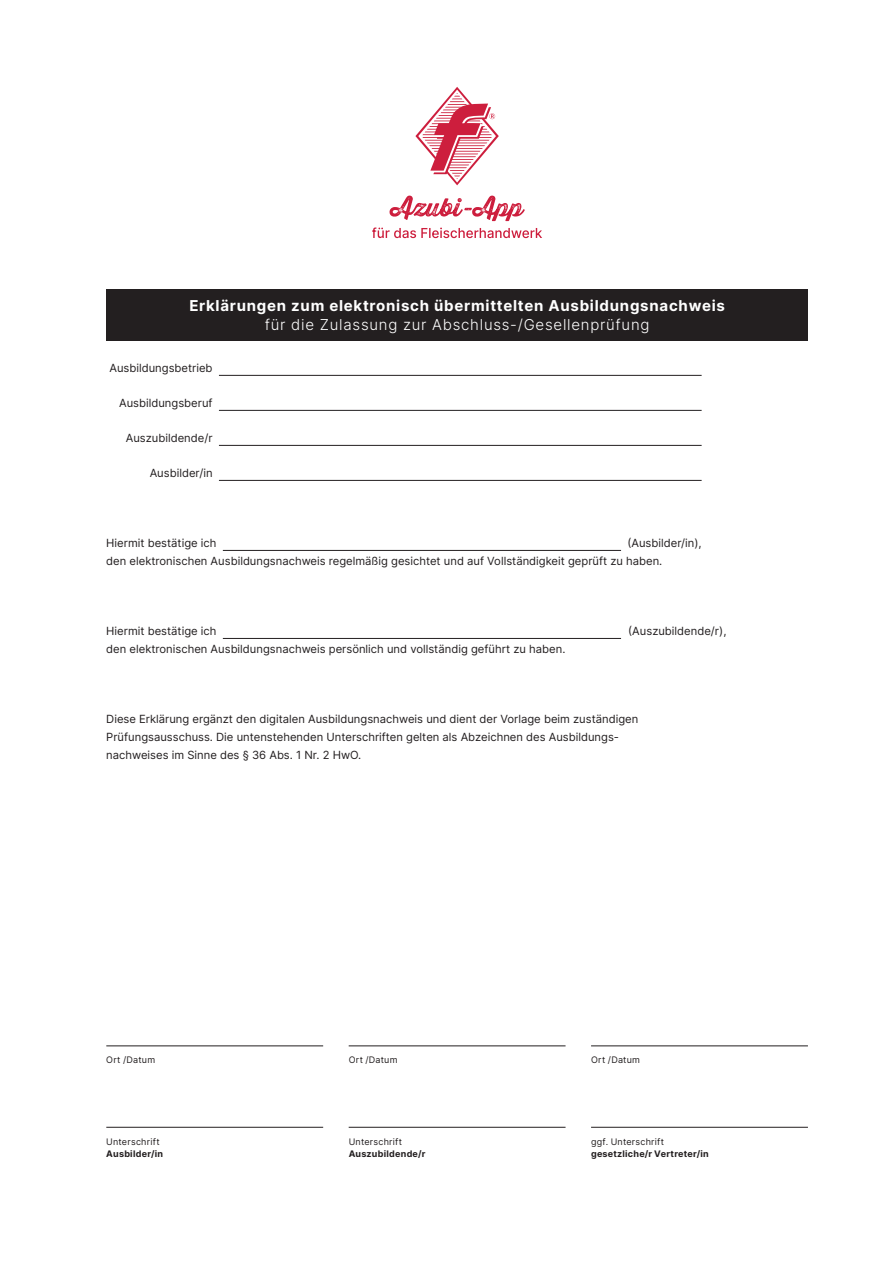
<style>
.page{position:relative;width:893px;height:1263px;background:#fff}
.page>*{position:absolute;margin:0;border:0;box-sizing:border-box;transform-origin:0 0}
.t1{font:700 15px/19.5px "Inter";letter-spacing:.05em;color:#fff;text-align:center}
.Paragraph_Style_1{font:11.25px/18px "Inter";color:#231f20}
._03_Fließtext{font:700 9px/12px "Inter";letter-spacing:.03em;color:#231f20}
._03_Fließtext-2{font:9px/12px "Inter";letter-spacing:.03em;color:#231f20}
.s1{font-weight:300}
.s2{font-weight:700}
.s3{font-weight:400}
</style>
<div class="page">
<hr style="left:219px;top:375px;width:483px;height:1px;background:#231f20">
<hr style="left:219px;top:410px;width:483px;height:1px;background:#231f20">
<hr style="left:219px;top:445px;width:483px;height:1px;background:#231f20">
<hr style="left:219px;top:480px;width:483px;height:1px;background:#231f20">
<hr style="left:223px;top:550px;width:398px;height:1px;background:#231f20">
<hr style="left:223px;top:638px;width:398px;height:1px;background:#231f20">
<svg style="left:389px;top:87px;width:136px;height:134px"></svg>
<svg style="left:372px;top:227px;width:170px;height:11px"></svg>
<div style="left:106px;top:289px;width:702px;height:51px;background:#231f20"></div>
<hr style="left:106px;top:1127px;width:217px;height:1px;background:#231f20">
<hr style="left:349px;top:1127px;width:217px;height:1px;background:#231f20">
<hr style="left:591px;top:1127px;width:217px;height:1px;background:#231f20">
<hr style="left:591px;top:1045px;width:217px;height:1px;background:#231f20">
<hr style="left:106px;top:1045px;width:217px;height:1px;background:#231f20">
<hr style="left:349px;top:1045px;width:217px;height:1px;background:#231f20">
<p class="t1" style="left:189px;top:295px;width:537px">Erklärungen zum elektronisch übermittelten Ausbildungsnachweis <span class="s1">für die Zulassung zur Abschluss-/Gesellenprüfung</span></p>
<p class="Paragraph_Style_1" style="left:109px;top:359px;width:105px">Ausbildungsbetrieb</p>
<p class="Paragraph_Style_1" style="left:119px;top:394px;width:95px">Ausbildungsberuf</p>
<p class="Paragraph_Style_1" style="left:126px;top:429px;width:88px">Auszubildende/r</p>
<p class="Paragraph_Style_1" style="left:150px;top:464px;width:64px">Ausbilder/in</p>
<p class="Paragraph_Style_1" style="left:106px;top:534px;width:597px;text-indent:521px">(Ausbilder/in), den elektronischen Ausbildungsnachweis regelmäßig gesichtet und auf Vollständigkeit geprüft zu haben.</p>
<p class="Paragraph_Style_1" style="left:106px;top:534px;width:112px">Hiermit bestätige ich</p>
<p class="Paragraph_Style_1" style="left:106px;top:622px;width:112px">Hiermit bestätige ich</p>
<p class="Paragraph_Style_1" style="left:628px;top:622px;width:100px">(Auszubildende/r),</p>
<p class="Paragraph_Style_1" style="left:106px;top:640px;width:461px">den elektronischen Ausbildungsnachweis persönlich und vollständig geführt zu haben.</p>
<p class="Paragraph_Style_1" style="left:106px;top:710px;width:534px">Diese Erklärung ergänzt den digitalen Ausbildungsnachweis und dient der Vorlage beim zuständigen<br>Prüfungsausschuss. Die untenstehenden Unterschriften gelten als Abzeichnen des Ausbildungs&shy;nachweises im Sinne des § 36 Abs. 1 Nr. 2 HwO.</p>
<p class="_03_Fließtext-2" style="left:106px;top:1054px;width:50px">Ort /Datum</p>
<p class="_03_Fließtext-2" style="left:349px;top:1054px;width:50px">Ort /Datum</p>
<p class="_03_Fließtext-2" style="left:591px;top:1054px;width:50px">Ort /Datum</p>
<p class="_03_Fließtext-2" style="left:106px;top:1135px;width:58px">Unterschrift<br><span class="s2">Ausbilder/in</span></p>
<p class="_03_Fließtext" style="left:349px;top:1135px;width:78px"><span class="s3">Unterschrift<br></span>Auszubildende/r</p>
<p class="_03_Fließtext" style="left:591px;top:1135px;width:119px"><span class="s3">ggf. Unterschrift </span>gesetzliche/r Vertreter/in</p>
</div>
